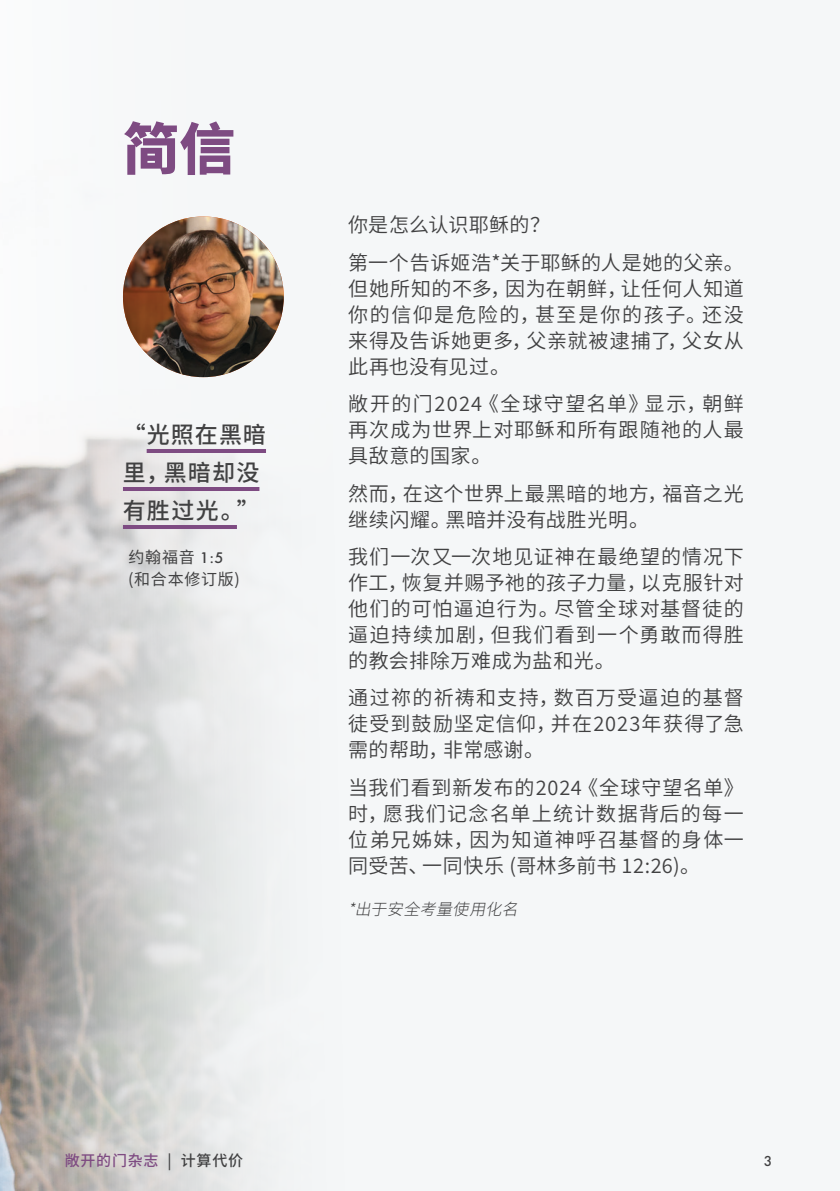
<style>
.page{position:relative;width:840px;height:1191px;background:#fff}
.page>*{position:absolute;margin:0;border:0;box-sizing:border-box;transform-origin:0 0}
.Title_Heavy{font:800 56px "Source Han Sans SC";color:#7e4b82}
.Quote___Inline_XSmall{font:500 23px/38px "Source Han Sans SC";letter-spacing:.05em;color:#414142}
.Body_copy{font:20px/26px "Source Han Sans SC";letter-spacing:.045em;color:#414142;text-align:justify}
.Body_copy-2{font:20px "Source Han Sans SC";letter-spacing:.01em;color:#414142}
.CEO-Pull_quote_reference{font:16px "Source Han Sans SC";letter-spacing:.045em;color:#414142}
.Name_changed_for_security_reasons{font:italic 300 16px "Source Han Sans SC";color:#414142}
.t1{font:500 15px "Source Han Sans SC";letter-spacing:.05em;color:#7e4b82}
.t2{font:500 15px "Futura PT";color:#414142}
.s1{font-family:"Futura PT";font-weight:500}
.s2{color:#414142}
</style>
<div class="page">
<svg style="left:0;top:217px;width:345px;height:974px"></svg>
<img style="left:123px;top:216px;width:160px;height:161px;border-radius:80px">
<hr style="left:147px;top:449px;width:119px;height:4px;background:#7e4b82">
<hr style="left:123px;top:487px;width:136px;height:4px;background:#7e4b82">
<hr style="left:123px;top:525px;width:114px;height:4px;background:#7e4b82">
<p class="Title_Heavy" style="left:123px;top:117px;width:114px">简信</p>
<p class="Quote___Inline_XSmall" style="left:123px;top:416px;width:144px">“光照在黑暗里，黑暗却没有胜过光。”</p>
<p class="CEO-Pull_quote_reference" style="left:128px;top:548px;width:96px">约翰福音 <span class="s1">1:5</span></p>
<p class="CEO-Pull_quote_reference" style="left:128px;top:570px;width:113px">(和合本修订版)</p>
<p class="Body_copy-2" style="left:348px;top:214px;width:203px">你是怎么认识耶稣的？</p>
<p class="Body_copy" style="left:348px;top:250px;width:397px">第一个告诉姬浩*关于耶稣的人是她的父亲。但她所知的不多，因为在朝鲜，让任何人知道你的信仰是危险的，甚至是你的孩子。还没来得及告诉她更多，父亲就被逮捕了，父女从此再也没有见过。</p>
<p class="Body_copy" style="left:348px;top:391px;width:397px">敞开的门2024《全球守望名单》显示，朝鲜再次成为世界上对耶稣和所有跟随祂的人最具敌意的国家。</p>
<p class="Body_copy" style="left:348px;top:480px;width:397px">然而，在这个世界上最黑暗的地方，福音之光继续闪耀。黑暗并没有战胜光明。</p>
<p class="Body_copy" style="left:348px;top:544px;width:397px">我们一次又一次地见证神在最绝望的情况下作工，恢复并赐予祂的孩子力量，以克服针对他们的可怕逼迫行为。尽管全球对基督徒的逼迫持续加剧，但我们看到一个勇敢而得胜的教会排除万难成为盐和光。</p>
<p class="Body_copy" style="left:348px;top:685px;width:397px">通过祢的祈祷和支持，数百万受逼迫的基督徒受到鼓励坚定信仰，并在2023年获得了急需的帮助，非常感谢。</p>
<p class="Body_copy" style="left:348px;top:774px;width:397px">当我们看到新发布的2024《全球守望名单》时，愿我们记念名单上统计数据背后的每一位弟兄姊妹，因为知道神呼召基督的身体一同受苦、一同快乐 (哥林多前书 12:26)。</p>
<p class="Name_changed_for_security_reasons" style="left:348px;top:899px;width:179px">*出于安全考量使用化名</p>
<p class="t1" style="left:65px;top:1152px;width:180px">敞开的门杂志 <span class="s2">| 计算代价</span></p>
<p class="t2" style="left:763px;top:1151px;width:10px">3</p>
</div>
